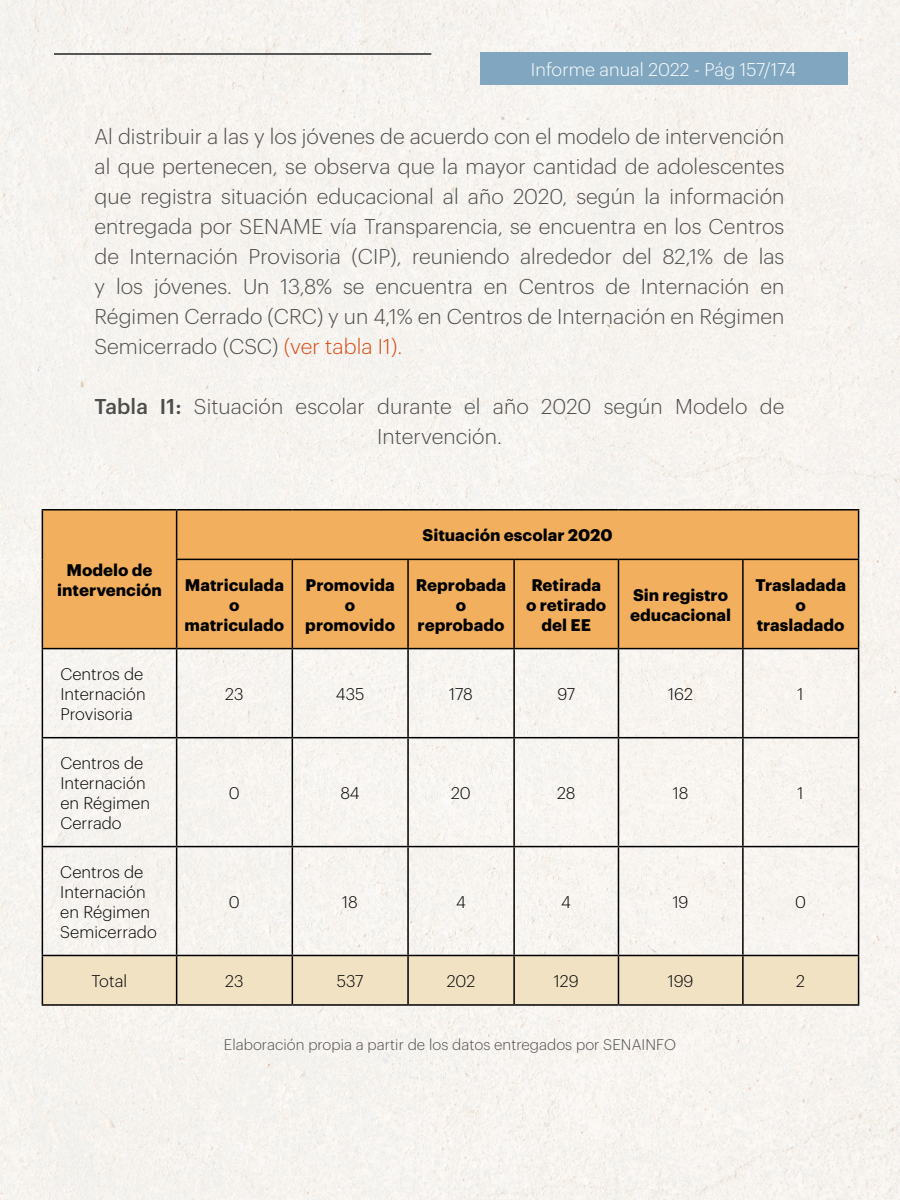
<style>
.page{position:relative;width:900px;height:1200px;background:#f6f4ef}
.page>*{position:absolute;margin:0;border:0;box-sizing:border-box;transform-origin:0 0}
.t1{font:300 21px/30px "Graphik LCG";color:#4d4d4d;text-align:justify}
.t2{font:300 18px "Graphik LCG";color:#fff}
.t3{font:700 16.5px/19.8px "Graphik LCG";color:#000;text-align:center}
.t4{font:300 16.5px/19.8px "Graphik LCG";color:#000}
.t5{font:300 15px "Graphik LCG";color:#4d4d4d}
.s1{color:#d94b18}
.s2{font-weight:500}
</style>
<div class="page">
<div style="left:480px;top:52px;width:367px;height:32px;background:#80a7bf"></div>
<div style="left:43px;top:511px;width:815px;height:137px;background:#f2b05e"></div>
<div style="left:43px;top:956px;width:815px;height:48px;background:#f2e2c4"></div>
<hr style="left:42px;top:509px;width:135px;height:2px;background:#000">
<hr style="left:42px;top:511px;width:1px;height:48px;background:#000">
<hr style="left:177px;top:509px;width:115px;height:2px;background:#000">
<hr style="left:176px;top:511px;width:1px;height:48px;background:#000">
<hr style="left:292px;top:509px;width:116px;height:2px;background:#000">
<hr style="left:408px;top:509px;width:106px;height:2px;background:#000">
<hr style="left:514px;top:509px;width:104px;height:2px;background:#000">
<hr style="left:618px;top:509px;width:125px;height:2px;background:#000">
<hr style="left:743px;top:509px;width:116px;height:2px;background:#000">
<hr style="left:858px;top:511px;width:1px;height:48px;background:#000">
<hr style="left:42px;top:559px;width:1px;height:89px;background:#000">
<hr style="left:176px;top:559px;width:116px;height:1px;background:#000">
<hr style="left:176px;top:560px;width:1px;height:88px;background:#000">
<hr style="left:292px;top:559px;width:116px;height:1px;background:#000">
<hr style="left:292px;top:560px;width:1px;height:88px;background:#000">
<hr style="left:408px;top:559px;width:106px;height:1px;background:#000">
<hr style="left:407px;top:560px;width:2px;height:88px;background:#000">
<hr style="left:514px;top:559px;width:104px;height:1px;background:#000">
<hr style="left:513px;top:560px;width:2px;height:88px;background:#000">
<hr style="left:618px;top:559px;width:125px;height:1px;background:#000">
<hr style="left:618px;top:560px;width:1px;height:88px;background:#000">
<hr style="left:743px;top:559px;width:116px;height:1px;background:#000">
<hr style="left:742px;top:560px;width:2px;height:88px;background:#000">
<hr style="left:858px;top:560px;width:1px;height:88px;background:#000">
<hr style="left:42px;top:648px;width:135px;height:1px;background:#000">
<hr style="left:42px;top:649px;width:1px;height:88px;background:#000">
<hr style="left:177px;top:648px;width:115px;height:1px;background:#000">
<hr style="left:176px;top:649px;width:1px;height:88px;background:#000">
<hr style="left:292px;top:648px;width:116px;height:1px;background:#000">
<hr style="left:292px;top:649px;width:1px;height:88px;background:#000">
<hr style="left:408px;top:648px;width:106px;height:1px;background:#000">
<hr style="left:407px;top:649px;width:2px;height:88px;background:#000">
<hr style="left:514px;top:648px;width:104px;height:1px;background:#000">
<hr style="left:513px;top:649px;width:2px;height:88px;background:#000">
<hr style="left:618px;top:648px;width:125px;height:1px;background:#000">
<hr style="left:618px;top:649px;width:1px;height:88px;background:#000">
<hr style="left:743px;top:648px;width:116px;height:1px;background:#000">
<hr style="left:742px;top:649px;width:2px;height:88px;background:#000">
<hr style="left:858px;top:649px;width:1px;height:88px;background:#000">
<hr style="left:42px;top:737px;width:135px;height:1px;background:#000">
<hr style="left:42px;top:738px;width:1px;height:108px;background:#000">
<hr style="left:177px;top:737px;width:115px;height:1px;background:#000">
<hr style="left:176px;top:738px;width:1px;height:108px;background:#000">
<hr style="left:292px;top:737px;width:116px;height:1px;background:#000">
<hr style="left:292px;top:738px;width:1px;height:108px;background:#000">
<hr style="left:408px;top:737px;width:106px;height:1px;background:#000">
<hr style="left:407px;top:738px;width:2px;height:108px;background:#000">
<hr style="left:514px;top:737px;width:104px;height:1px;background:#000">
<hr style="left:513px;top:738px;width:2px;height:108px;background:#000">
<hr style="left:618px;top:737px;width:125px;height:1px;background:#000">
<hr style="left:618px;top:738px;width:1px;height:108px;background:#000">
<hr style="left:743px;top:737px;width:116px;height:1px;background:#000">
<hr style="left:742px;top:738px;width:2px;height:108px;background:#000">
<hr style="left:858px;top:738px;width:1px;height:108px;background:#000">
<hr style="left:42px;top:846px;width:135px;height:1px;background:#000">
<hr style="left:42px;top:847px;width:1px;height:108px;background:#000">
<hr style="left:177px;top:846px;width:115px;height:1px;background:#000">
<hr style="left:176px;top:847px;width:1px;height:108px;background:#000">
<hr style="left:292px;top:846px;width:116px;height:1px;background:#000">
<hr style="left:292px;top:847px;width:1px;height:108px;background:#000">
<hr style="left:408px;top:846px;width:106px;height:1px;background:#000">
<hr style="left:407px;top:847px;width:2px;height:108px;background:#000">
<hr style="left:514px;top:846px;width:104px;height:1px;background:#000">
<hr style="left:513px;top:847px;width:2px;height:108px;background:#000">
<hr style="left:618px;top:846px;width:125px;height:1px;background:#000">
<hr style="left:618px;top:847px;width:1px;height:108px;background:#000">
<hr style="left:743px;top:846px;width:116px;height:1px;background:#000">
<hr style="left:742px;top:847px;width:2px;height:108px;background:#000">
<hr style="left:858px;top:847px;width:1px;height:108px;background:#000">
<hr style="left:42px;top:955px;width:135px;height:1px;background:#000">
<hr style="left:42px;top:956px;width:1px;height:48px;background:#000">
<hr style="left:177px;top:955px;width:115px;height:1px;background:#000">
<hr style="left:176px;top:956px;width:1px;height:48px;background:#000">
<hr style="left:292px;top:955px;width:116px;height:1px;background:#000">
<hr style="left:292px;top:956px;width:1px;height:48px;background:#000">
<hr style="left:408px;top:955px;width:106px;height:1px;background:#000">
<hr style="left:407px;top:956px;width:2px;height:48px;background:#000">
<hr style="left:514px;top:955px;width:104px;height:1px;background:#000">
<hr style="left:513px;top:956px;width:2px;height:48px;background:#000">
<hr style="left:618px;top:955px;width:125px;height:1px;background:#000">
<hr style="left:618px;top:956px;width:1px;height:48px;background:#000">
<hr style="left:743px;top:955px;width:116px;height:1px;background:#000">
<hr style="left:742px;top:956px;width:2px;height:48px;background:#000">
<hr style="left:858px;top:956px;width:1px;height:48px;background:#000">
<hr style="left:42px;top:1004px;width:135px;height:2px;background:#000">
<hr style="left:177px;top:1004px;width:115px;height:2px;background:#000">
<hr style="left:292px;top:1004px;width:116px;height:2px;background:#000">
<hr style="left:408px;top:1004px;width:106px;height:2px;background:#000">
<hr style="left:514px;top:1004px;width:104px;height:2px;background:#000">
<hr style="left:618px;top:1004px;width:125px;height:2px;background:#000">
<hr style="left:743px;top:1004px;width:116px;height:2px;background:#000">
<hr style="left:54px;top:53px;width:377px;height:2px;background:#4d4d4d">
<p class="t2" style="left:531px;top:56px;width:267px">Informe anual 2022 - Pág 157/174</p>
<p class="t1" style="left:94px;top:119px;width:692px">Al distribuir a las y los jóvenes de acuerdo con el modelo de intervención al que pertenecen, se observa que la mayor cantidad de adolescentes que registra situación educacional al año 2020, según la información entregada por SENAME vía Transparencia, se encuentra en los Centros de Internación Provisoria (CIP), reuniendo alrededor del 82,1% de las y los jóvenes. Un 13,8% se encuentra en Centros de Internación en Régimen Cerrado (CRC) y un 4,1% en Centros de Internación en Régimen Semicerrado (CSC) <span class="s1">(ver tabla I1).</span></p>
<p class="t1" style="left:94px;top:390px;width:691px;text-align:center"><span class="s2">Tabla I1:</span> Situación escolar durante el año 2020 según Modelo de<br>Intervención.</p>
<p class="t3" style="left:57px;top:559px;width:106px">Modelo de intervención</p>
<p class="t4" style="left:60px;top:663px;width:87px">Centros de<br>Internación<br>Provisoria</p>
<p class="t4" style="left:60px;top:752px;width:91px">Centros de<br>Internación en Régimen<br>Cerrado</p>
<p class="t4" style="left:60px;top:861px;width:98px">Centros de<br>Internación en Régimen<br>Semicerrado</p>
<p class="t3" style="left:423px;top:524px;width:192px">Situación escolar 2020</p>
<p class="t3" style="left:185px;top:574px;width:101px">Matriculada o matriculado</p>
<p class="t3" style="left:305px;top:574px;width:91px">Promovida o promovido</p>
<p class="t3" style="left:416px;top:574px;width:92px">Reprobada o reprobado</p>
<p class="t3" style="left:526px;top:574px;width:82px">Retirada o retirado del EE</p>
<p class="t3" style="left:630px;top:584px;width:102px;text-align:left">Sin registro educacional</p>
<p class="t3" style="left:755px;top:574px;width:92px">Trasladada o trasladado</p>
<p class="t4" style="left:225px;top:683px;width:20px">23</p>
<p class="t4" style="left:336px;top:683px;width:30px">435</p>
<p class="t4" style="left:449px;top:683px;width:25px">178</p>
<p class="t4" style="left:557px;top:683px;width:19px">97</p>
<p class="t4" style="left:668px;top:683px;width:26px">162</p>
<p class="t4" style="left:798px;top:683px;width:8px">1</p>
<p class="t4" style="left:229px;top:782px;width:12px">0</p>
<p class="t4" style="left:340px;top:782px;width:21px">84</p>
<p class="t4" style="left:451px;top:782px;width:21px">20</p>
<p class="t4" style="left:557px;top:782px;width:20px">28</p>
<p class="t4" style="left:673px;top:782px;width:17px">18</p>
<p class="t4" style="left:798px;top:782px;width:8px">1</p>
<p class="t4" style="left:229px;top:891px;width:12px">0</p>
<p class="t4" style="left:342px;top:891px;width:17px">18</p>
<p class="t4" style="left:456px;top:891px;width:11px">4</p>
<p class="t4" style="left:561px;top:891px;width:11px">4</p>
<p class="t4" style="left:673px;top:891px;width:17px">19</p>
<p class="t4" style="left:795px;top:891px;width:12px">0</p>
<p class="t4" style="left:92px;top:970px;width:37px">Total</p>
<p class="t4" style="left:225px;top:970px;width:20px">23</p>
<p class="t4" style="left:337px;top:970px;width:28px">537</p>
<p class="t4" style="left:447px;top:970px;width:30px">202</p>
<p class="t4" style="left:554px;top:970px;width:26px">129</p>
<p class="t4" style="left:668px;top:970px;width:27px">199</p>
<p class="t4" style="left:796px;top:970px;width:10px">2</p>
<p class="t5" style="left:224px;top:1034px;width:454px">Elaboración propia a partir de los datos entregados por SENAINFO</p>
</div>
